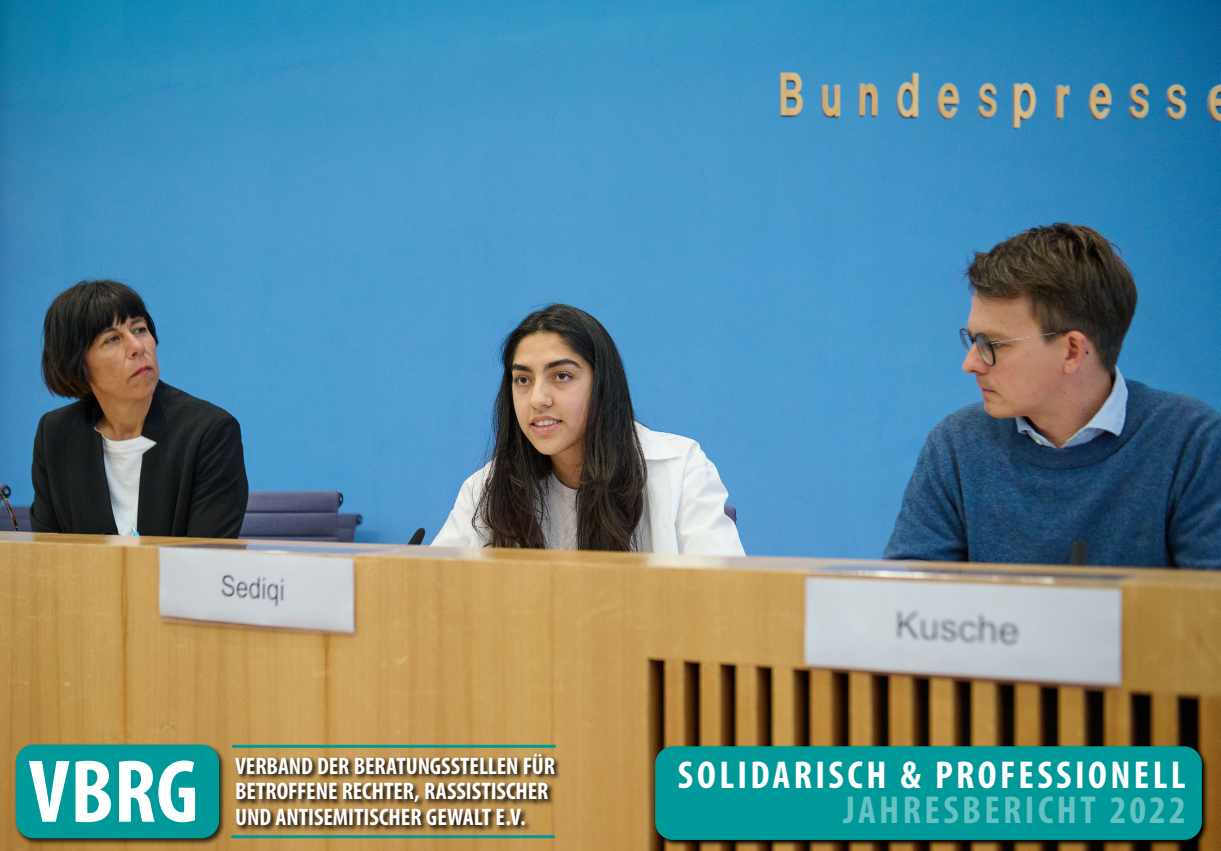
<style>
.page{position:relative;width:1221px;height:851px;background:#fff}
.page>*{position:absolute;margin:0;border:0;box-sizing:border-box;transform-origin:0 0}
.t1{font:700 condensed 90px "Myriad Pro";color:#fff}
.t2{font:700 condensed 39px "Myriad Pro";letter-spacing:.09em;color:#fff}
.t3{font:700 condensed 39px "Myriad Pro";letter-spacing:.085em;color:#66c2c2}
.t4{font:700 condensed 24px/25.5px "Myriad Pro";color:#fff}
</style>
<div class="page">
<img style="left:0;top:0;width:1220px;height:850px">
<svg style="left:653px;top:744px;width:556px;height:103px;background:#443a1d"></svg>
<div style="left:655px;top:746px;width:546px;height:93px;background:#099;border-radius:18px"></div>
<div style="left:14px;top:743px;width:213px;height:102px;background:#000;opacity:.75"></div>
<div style="left:16px;top:744px;width:203px;height:94px;background:#099;border-radius:18px"></div>
<svg style="left:234px;top:752px;width:327px;height:80px;background:#886939"></svg>
<hr style="left:233px;top:744px;width:321px;height:3px;background:#099">
<hr style="left:232px;top:835px;width:321px;height:3px;background:#099">
<h1 class="t1" style="left:29px;top:735px;width:171px">VBRG</h1>
<p class="t4" style="left:235px;top:752px;width:321px">VERBAND DER BERATUNGSSTELLEN FÜR<br>BETROFFENE RECHTER, RASSISTISCHER<br>UND ANTISEMITISCHER GEWALT E.V.</p>
<h2 class="t2" style="left:678px;top:750px;width:509px">SOLIDARISCH &amp; PROFESSIONELL</h2>
<h2 class="t3" style="left:843px;top:785px;width:343px">JAHRESBERICHT 2022</h2>
</div>
